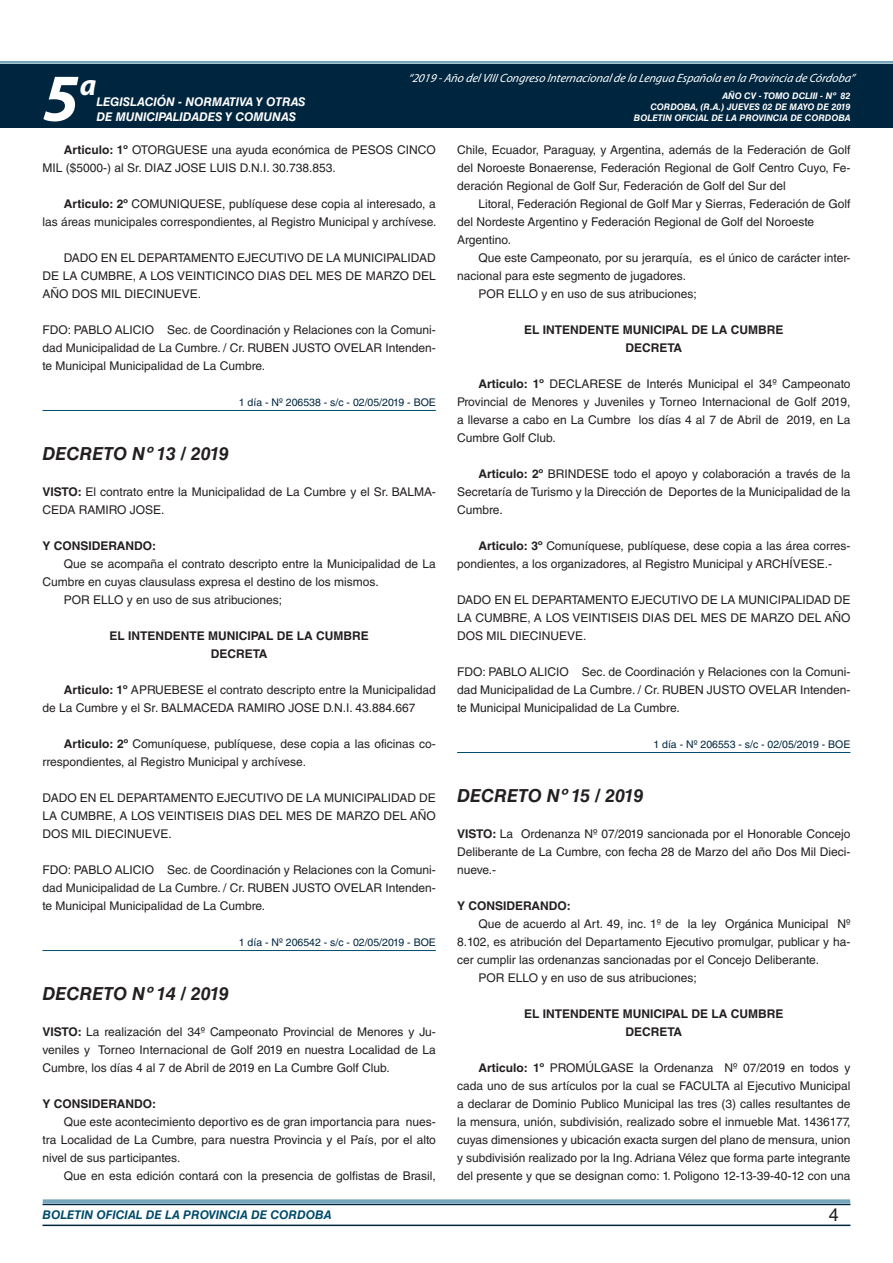
<style>
.page{position:relative;width:893px;height:1263px;background:#fff}
.page>*{position:absolute;margin:0;border:0;box-sizing:border-box;transform-origin:0 0}
.t1{font:italic 700 67.5px "Myriad Pro";color:#fff}
.t2{font:italic 700 30px "Myriad Pro";color:#fff}
.t3{font:italic 700 18px "Helvetica LT Std";color:#231f20}
.t4{font:18px "Helvetica LT Std";color:#231f20}
.t5{font:12px/18px "Helvetica LT Std";color:#231f20;text-align:justify}
.t6{font:700 12px/18px "Helvetica LT Std";color:#231f20;text-align:center}
.t7{font:italic 12px "Myriad Pro";color:#fff}
.t8{font:italic 700 12px "Helvetica LT Std";color:#fff}
.t9{font:italic 700 12px "Helvetica LT Std";color:#004b6c}
.t10{font:10.5px "Helvetica LT Std";color:#00263f}
.t11{font:italic 700 9px/10.8px "Helvetica LT Std";color:#fff;text-align:right}
.s1{font-weight:700}
</style>
<div class="page">
<div style="left:0;top:61px;width:893px;height:6px;background:#fff;opacity:.75"></div>
<div style="left:0;top:64px;width:893px;height:64px;background:#00263f"></div>
<hr style="left:43px;top:1224px;width:807px;height:2px;background:#00263f">
<div style="left:42px;top:1198px;width:809px;height:8px;background:#fff;opacity:.75"></div>
<hr style="left:43px;top:410px;width:393px;height:1px;background:#004b6c">
<hr style="left:43px;top:950px;width:393px;height:1px;background:#004b6c">
<hr style="left:457px;top:752px;width:393px;height:1px;background:#004b6c">
<h1 class="t1" style="left:43px;top:54px;width:38px">5</h1>
<h2 class="t2" style="left:80px;top:66px;width:18px">a</h2>
<p class="t8" style="left:96px;top:95px;width:211px">LEGISLACIÓN - NORMATIVA Y OTRAS</p>
<p class="t8" style="left:96px;top:109px;width:201px">DE MUNICIPALIDADES Y COMUNAS</p>
<p class="t7" style="left:408px;top:71px;width:448px">“2019 -Año delVIIICongreso Internacionalde la Lengua Esp añola en la Provincia de Córdoba”</p>
<p class="t11" style="left:634px;top:91px;width:218px">AÑO CV - TOMO DCLIII - Nº 82<br>CORDOBA, (R.A.) JUEVES 02 DE MAYO DE 2019<br>BOLETIN OFICIAL DE LA PROVINCIA DE CORDOBA</p>
<p class="t5" style="left:43px;top:141px;width:395px;text-indent:21px"><span class="s1">Articulo: 1º</span> OTORGUESE una ayuda económica de PESOS CINCO<br>MIL ($5000-) al Sr. DIAZ JOSE LUIS D.N.I. 30.738.853.</p>
<p class="t5" style="left:43px;top:195px;width:396px;text-align:right"><span class="s1">Articulo: 2º</span> COMUNIQUESE, publíquese dese copia al interesado, a<br>las áreas municipales correspondientes, al Registro Municipal y archívese.</p>
<p class="t5" style="left:43px;top:249px;width:395px;text-indent:21px">DADO EN EL DEPARTAMENTO EJECUTIVO DE LA MUNICIPALIDAD DE LA CUMBRE, A LOS VEINTICINCO DIAS DEL MES DE MARZO DEL AÑO DOS MIL DIECINUEVE.</p>
<p class="t5" style="left:43px;top:321px;width:395px">FDO: PABLO ALICIO Sec. de Coordinación y Relaciones con la Comuni&shy;dad Municipalidad de La Cumbre. / Cr. RUBEN JUSTO OVELAR Intenden&shy;te Municipal Municipalidad de La Cumbre.</p>
<p class="t10" style="left:239px;top:396px;width:198px">1 día - Nº 206538 - s/c - 02/05/2019 - BOE</p>
<h3 class="t3" style="left:43px;top:442px;width:188px">DECRETO Nº 13 / 2019</h3>
<p class="t5" style="left:43px;top:483px;width:395px"><span class="s1">VISTO:</span> El contrato entre la Municipalidad de La Cumbre y el Sr. BALMA-<br>CEDA RAMIRO JOSE.</p>
<p class="t6" style="left:43px;top:536px;width:115px">Y CONSIDERANDO:</p>
<p class="t5" style="left:64px;top:555px;width:374px">Que se acompaña el contrato descripto entre la Municipalidad de La</p>
<p class="t5" style="left:43px;top:573px;width:338px">Cumbre en cuyas clausulass expresa el destino de los mismos.</p>
<p class="t5" style="left:64px;top:591px;width:220px">POR ELLO y en uso de sus atribuciones;</p>
<p class="t6" style="left:109px;top:626px;width:261px">EL INTENDENTE MUNICIPAL DE LA CUMBRE<br>DECRETA</p>
<p class="t5" style="left:43px;top:681px;width:395px;text-indent:21px"><span class="s1">Articulo: 1º</span> APRUEBESE el contrato descripto entre la Municipalidad de La Cumbre y el Sr. BALMACEDA RAMIRO JOSE D.N.I. 43.884.667</p>
<p class="t5" style="left:43px;top:735px;width:395px;text-indent:21px"><span class="s1">Articulo: 2º</span> Comuníquese, publíquese, dese copia a las oficinas co&shy;rrespondientes, al Registro Municipal y archívese.</p>
<p class="t5" style="left:43px;top:789px;width:395px">DADO EN EL DEPARTAMENTO EJECUTIVO DE LA MUNICIPALIDAD DE LA CUMBRE, A LOS VEINTISEIS DIAS DEL MES DE MARZO DEL AÑO DOS MIL DIECINUEVE.</p>
<p class="t5" style="left:43px;top:861px;width:395px">FDO: PABLO ALICIO Sec. de Coordinación y Relaciones con la Comuni&shy;dad Municipalidad de La Cumbre. / Cr. RUBEN JUSTO OVELAR Intenden&shy;te Municipal Municipalidad de La Cumbre.</p>
<p class="t10" style="left:239px;top:936px;width:198px">1 día - Nº 206542 - s/c - 02/05/2019 - BOE</p>
<h3 class="t3" style="left:43px;top:982px;width:188px">DECRETO Nº 14 / 2019</h3>
<p class="t5" style="left:43px;top:1023px;width:395px"><span class="s1">VISTO:</span> La realización del 34º Campeonato Provincial de Menores y Ju&shy;veniles y Torneo Internacional de Golf 2019 en nuestra Localidad de La Cumbre, los días 4 al 7 de Abril de 2019 en La Cumbre Golf Club.</p>
<p class="t6" style="left:43px;top:1094px;width:115px">Y CONSIDERANDO:</p>
<p class="t5" style="left:43px;top:1113px;width:395px;text-indent:21px">Que este acontecimiento deportivo es de gran importancia para nues&shy;tra Localidad de La Cumbre, para nuestra Provincia y el País, por el alto nivel de sus participantes.</p>
<p class="t5" style="left:64px;top:1167px;width:374px">Que en esta edición contará con la presencia de golfistas de Brasil,</p>
<p class="t5" style="left:457px;top:141px;width:395px">Chile, Ecuador, Paraguay, y Argentina, además de la Federación de Golf del Noroeste Bonaerense, Federación Regional de Golf Centro Cuyo, Fe&shy;deración Regional de Golf Sur, Federación de Golf del Sur del</p>
<p class="t5" style="left:457px;top:195px;width:395px;text-align:left;text-indent:21px">Litoral, Federación Regional de Golf Mar y Sierras, Federación de Golf del Nordeste Argentino y Federación Regional de Golf del Noroeste<br>Argentino.</p>
<p class="t5" style="left:478px;top:249px;width:374px">Que este Campeonato, por su jerarquía, es el único de carácter inter-</p>
<p class="t5" style="left:457px;top:267px;width:230px">nacional para este segmento de jugadores.</p>
<p class="t5" style="left:478px;top:285px;width:220px">POR ELLO y en uso de sus atribuciones;</p>
<p class="t6" style="left:524px;top:320px;width:261px">EL INTENDENTE MUNICIPAL DE LA CUMBRE<br>DECRETA</p>
<p class="t5" style="left:457px;top:375px;width:395px;text-indent:21px"><span class="s1">Articulo: 1º</span> DECLARESE de Interés Municipal el 34º Campeonato Provincial de Menores y Juveniles y Torneo Internacional de Golf 2019, a llevarse a cabo en La Cumbre los días 4 al 7 de Abril de 2019, en La Cumbre Golf Club.</p>
<p class="t5" style="left:457px;top:465px;width:395px;text-indent:21px"><span class="s1">Articulo: 2º</span> BRINDESE todo el apoyo y colaboración a través de la Secretaría de Turismo y la Dirección de Deportes de la Municipalidad de la Cumbre.</p>
<p class="t5" style="left:457px;top:537px;width:395px;text-indent:21px"><span class="s1">Articulo: 3º</span> Comuníquese, publíquese, dese copia a las área corres&shy;pondientes, a los organizadores, al Registro Municipal y ARCHÍVESE.-</p>
<p class="t5" style="left:457px;top:591px;width:395px">DADO EN EL DEPARTAMENTO EJECUTIVO DE LA MUNICIPALIDAD DE LA CUMBRE, A LOS VEINTISEIS DIAS DEL MES DE MARZO DEL AÑO DOS MIL DIECINUEVE.</p>
<p class="t5" style="left:457px;top:663px;width:395px">FDO: PABLO ALICIO Sec. de Coordinación y Relaciones con la Comuni&shy;dad Municipalidad de La Cumbre. / Cr. RUBEN JUSTO OVELAR Intenden&shy;te Municipal Municipalidad de La Cumbre.</p>
<p class="t10" style="left:653px;top:738px;width:198px">1 día - Nº 206553 - s/c - 02/05/2019 - BOE</p>
<h3 class="t3" style="left:457px;top:784px;width:188px">DECRETO Nº 15 / 2019</h3>
<p class="t5" style="left:457px;top:825px;width:395px"><span class="s1">VISTO:</span> La Ordenanza Nº 07/2019 sancionada por el Honorable Concejo Deliberante de La Cumbre, con fecha 28 de Marzo del año Dos Mil Dieci&shy;nueve.-</p>
<p class="t6" style="left:457px;top:896px;width:115px">Y CONSIDERANDO:</p>
<p class="t5" style="left:478px;top:915px;width:373px">Que de acuerdo al Art. 49, inc. 1º de la ley Orgánica Municipal Nº</p>
<p class="t5" style="left:457px;top:933px;width:395px">8.102, es atribución del Departamento Ejecutivo promulgar, publicar y ha-</p>
<p class="t5" style="left:457px;top:951px;width:363px">cer cumplir las ordenanzas sancionadas por el Concejo Deliberante.</p>
<p class="t5" style="left:478px;top:969px;width:220px">POR ELLO y en uso de sus atribuciones;</p>
<p class="t6" style="left:524px;top:1004px;width:261px">EL INTENDENTE MUNICIPAL DE LA CUMBRE<br>DECRETA</p>
<p class="t5" style="left:457px;top:1059px;width:395px;text-indent:21px"><span class="s1">Articulo: 1º</span> PROMÚLGASE la Ordenanza Nº 07/2019 en todos y cada uno de sus artículos por la cual se FACULTA al Ejecutivo Municipal a declarar de Dominio Publico Municipal las tres (3) calles resultantes de la mensura, unión, subdivisión, realizado sobre el inmueble Mat. 1436177, cuyas dimensiones y ubicación exacta surgen del plano de mensura, union y subdivisión realizado por la Ing. Adriana Vélez que forma parte integrante del presente y que se designan como: 1. Poligono 12-13-39-40-12 con una</p>
<p class="t9" style="left:43px;top:1208px;width:290px">BOLETIN OFICIAL DE LA PROVINCIA DE CORDOBA</p>
<h3 class="t4" style="left:829px;top:1204px;width:12px">4</h3>
</div>
